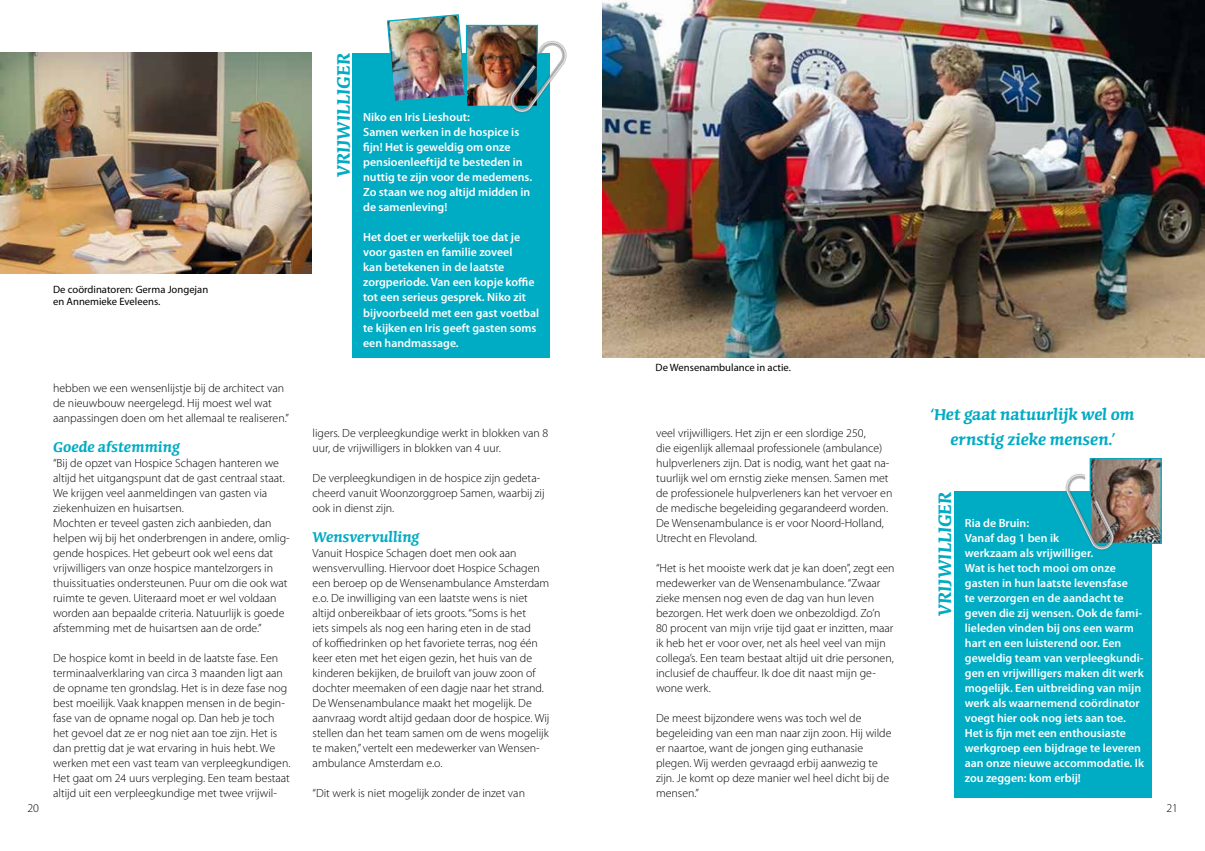
<style>
.page{position:relative;width:1205px;height:851px;background:#fff}
.page>*{position:absolute;margin:0;border:0;box-sizing:border-box;transform-origin:0 0}
.t1{font:600 23.12px "Conga Brava Std";color:#00abc4}
.t2{font:600 20px/25px "Conga Brava Std";color:#00abc4;text-align:center}
.t3{font:600 18.12px "Conga Brava Std";color:#00abc4}
.t4{font:300 11.88px/15px "Myriad Pro";color:#000}
.t5{font:600 11.88px/15px "Myriad Pro";color:#fff}
.t6{font:10.62px/12.5px "Myriad Pro";color:#000}
</style>
<div class="page">
<div style="left:352px;top:53px;width:198px;height:304px;background:#00abc4"></div>
<img style="left:468px;top:27px;width:68px;height:78px">
<div style="left:466px;top:25px;width:72px;height:82px;border:1px solid #00abc4"></div>
<img style="left:602px;top:0;width:603px;height:357px">
<img style="left:0;top:53px;width:312px;height:220px">
<img style="left:387px;top:14px;width:79px;height:87px">
<div style="left:954px;top:491px;width:198px;height:306px;background:#00abc4"></div>
<img style="left:1091px;top:460px;width:69px;height:82px">
<div style="left:1089px;top:458px;width:73px;height:86px;border:1px solid #00abc4"></div>
<img style="left:495px;top:33px;width:72px;height:80px">
<img style="left:1065px;top:469px;width:62px;height:82px">
<p class="t6" style="left:53px;top:282px;width:157px">De coördinatoren: Germa Jongejan en Annemieke Eveleens.</p>
<p class="t4" style="left:53px;top:380px;width:237px">hebben we een wensenlijstje bij de architect van de nieuwbouw neergelegd. Hij moest wel wat aanpassingen doen om het allemaal te realiseren.”</p>
<h3 class="t3" style="left:53px;top:438px;width:128px">Goede afstemming</h3>
<p class="t4" style="left:53px;top:455px;width:238px">“Bij de opzet van Hospice Schagen hanteren we altijd het uitgangspunt dat de gast centraal staat.<br>We krijgen veel aanmeldingen van gasten via ziekenhuizen en huisartsen.<br>Mochten er teveel gasten zich aanbieden, dan helpen wij bij het onderbrengen in andere, omlig&shy;gende hospices. Het gebeurt ook wel eens dat vrijwilligers van onze hospice mantelzorgers in thuissituaties ondersteunen. Puur om die ook wat ruimte te geven. Uiteraard moet er wel voldaan worden aan bepaalde criteria. Natuurlijk is goede afstemming met de huisartsen aan de orde.”</p>
<p class="t4" style="left:53px;top:650px;width:239px">De hospice komt in beeld in de laatste fase. Een terminaalverklaring van circa 3 maanden ligt aan de opname ten grondslag. Het is in deze fase nog best moeilijk. Vaak knappen mensen in de begin&shy;fase van de opname nogal op. Dan heb je toch het gevoel dat ze er nog niet aan toe zijn. Het is dan prettig dat je wat ervaring in huis hebt. We werken met een vast team van verpleegkundigen.<br>Het gaat om 24 uurs verpleging. Een team bestaat altijd uit een verpleegkundige met twee vrijwil-</p>
<h1 class="t1" style="left:332px;top:177px;width:126px;rotate:-90deg">VRIJWILLIGER</h1>
<p class="t5" style="left:363px;top:110px;width:170px">Niko en Iris Lieshout:<br>Samen werken in de hospice is fijn! Het is geweldig om onze pensioenleeftijd te besteden in nuttig te zijn voor de medemens.<br>Zo staan we nog altijd midden in de samenleving!</p>
<p class="t5" style="left:363px;top:229px;width:177px">Het doet er werkelijk toe dat je voor gasten en familie zoveel<br>kan betekenen in de laatste zorgperiode. Van een kopje koffie tot een serieus gesprek. Niko zit bijvoorbeeld met een gast voetbal te kijken en Iris geeft gasten soms een handmassage.</p>
<p class="t4" style="left:313px;top:425px;width:237px">ligers. De verpleegkundige werkt in blokken van 8 uur, de vrijwilligers in blokken van 4 uur.</p>
<p class="t4" style="left:313px;top:470px;width:234px">De verpleegkundigen in de hospice zijn gedeta&shy;cheerd vanuit Woonzorggroep Samen, waarbij zij ook in dienst zijn.</p>
<h3 class="t3" style="left:313px;top:528px;width:108px">Wensvervulling</h3>
<p class="t4" style="left:313px;top:545px;width:238px">Vanuit Hospice Schagen doet men ook aan wensvervulling. Hiervoor doet Hospice Schagen een beroep op de Wensenambulance Amsterdam e.o. De inwilliging van een laatste wens is niet altijd onbereikbaar of iets groots. “Soms is het<br>iets simpels als nog een haring eten in de stad<br>of koffiedrinken op het favoriete terras, nog één keer eten met het eigen gezin, het huis van de kinderen bekijken, de bruiloft van jouw zoon of dochter meemaken of een dagje naar het strand.<br>De Wensenambulance maakt het mogelijk. De aanvraag wordt altijd gedaan door de hospice. Wij stellen dan het team samen om de wens mogelijk te maken,” vertelt een medewerker van Wensen&shy;ambulance Amsterdam e.o.</p>
<p class="t4" style="left:313px;top:785px;width:214px">“Dit werk is niet mogelijk zonder de inzet van</p>
<p class="t6" style="left:656px;top:361px;width:137px">De Wensenambulance in actie.</p>
<p class="t4" style="left:656px;top:425px;width:238px">veel vrijwilligers. Het zijn er een slordige 250,<br>die eigenlijk allemaal professionele (ambulance) hulpverleners zijn. Dat is nodig, want het gaat na&shy;tuurlijk wel om ernstig zieke mensen. Samen met de professionele hulpverleners kan het vervoer en de medische begeleiding gegarandeerd worden.<br>De Wensenambulance is er voor Noord-Holland, Utrecht en Flevoland.</p>
<p class="t4" style="left:656px;top:560px;width:240px">“Het is het mooiste werk dat je kan doen”, zegt een medewerker van de Wensenambulance. “Zwaar zieke mensen nog even de dag van hun leven bezorgen. Het werk doen we onbezoldigd. Zo’n 80 procent van mijn vrije tijd gaat er inzitten, maar ik heb het er voor over, net als heel veel van mijn collega’s. Een team bestaat altijd uit drie personen, inclusief de chauffeur. Ik doe dit naast mijn ge&shy;wone werk.</p>
<p class="t4" style="left:656px;top:710px;width:237px">De meest bijzondere wens was toch wel de begeleiding van een man naar zijn zoon. Hij wilde er naartoe, want de jongen ging euthanasie plegen. Wij werden gevraagd erbij aanwezig te zijn. Je komt op deze manier wel heel dicht bij de mensen.”</p>
<h2 class="t2" style="left:931px;top:402px;width:205px">‘Het gaat natuurlijk wel om ernstig zieke mensen.’</h2>
<h1 class="t1" style="left:934px;top:615px;width:126px;rotate:-90deg">VRIJWILLIGER</h1>
<p class="t5" style="left:965px;top:515px;width:181px">Ria de Bruin:<br>Vanaf dag 1 ben ik<br>werkzaam als vrijwilliger.<br>Wat is het toch mooi om onze gasten in hun laatste levensfase<br>te verzorgen en de aandacht te geven die zij wensen. Ook de fami&shy;lieleden vinden bij ons een warm hart en een luisterend oor. Een geweldig team van verpleegkundi&shy;gen en vrijwilligers maken dit werk mogelijk. Een uitbreiding van mijn werk als waarnemend coördinator voegt hier ook nog iets aan toe.<br>Het is fijn met een enthousiaste werkgroep een bijdrage te leveren aan onze nieuwe accommodatie. Ik zou zeggen: kom erbij!</p>
<p class="t4" style="left:27px;top:800px;width:13px">20</p>
<p class="t4" style="left:1166px;top:800px;width:13px">21</p>
</div>
